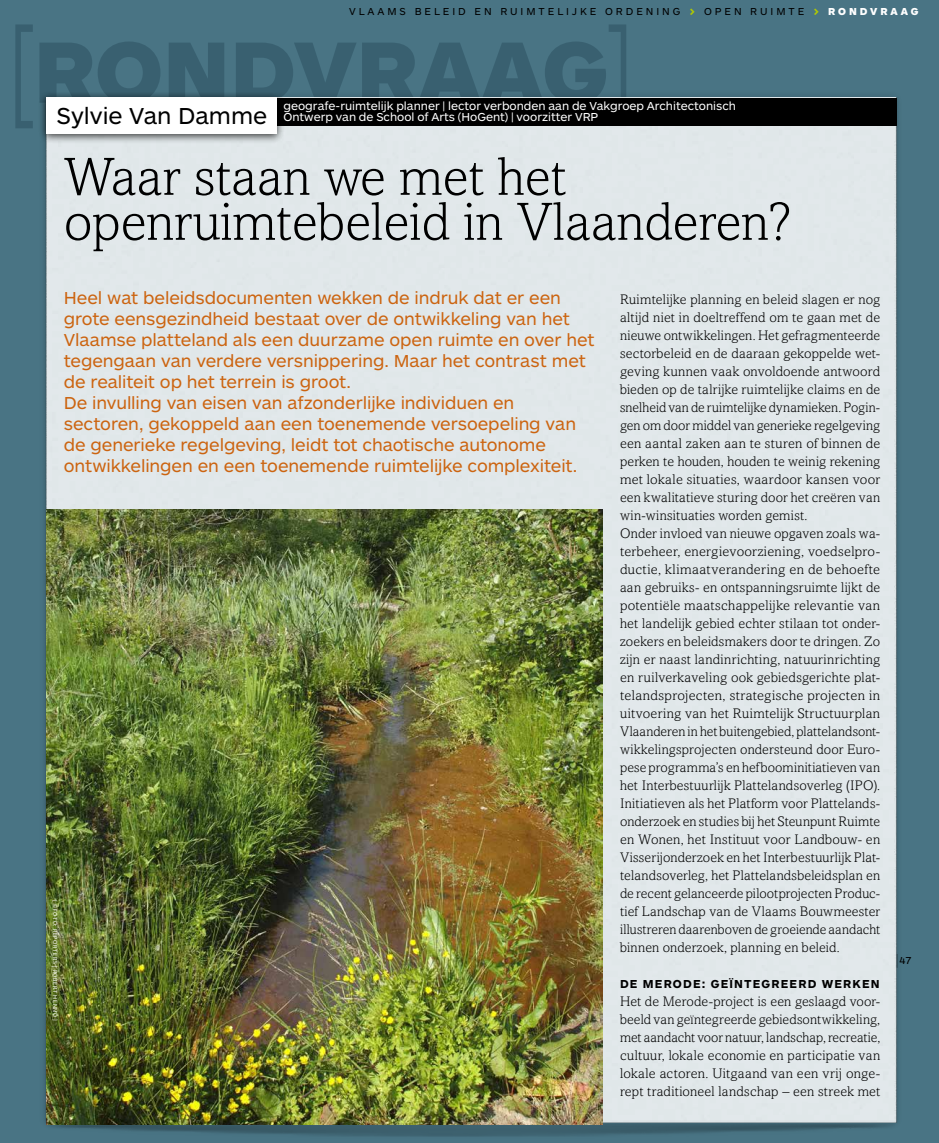
<style>
.page{position:relative;width:939px;height:1143px;background:#497484}
.page>*{position:absolute;margin:0;border:0;box-sizing:border-box;transform-origin:0 0}
.t1{font:300 54px/45px "Amasis MT Std";color:#000}
.t2{font:18px/21px "ARS Maquette";letter-spacing:-.005em;color:#cc6410}
.t3{font:300 13.95px/18px "Amasis MT Std";letter-spacing:.015em;color:#000}
.t4{font:12px/11.2px "ARS Maquette";color:#fff}
.t5{font:700 12px "ARS Maquette";letter-spacing:.1em;color:#000}
.t6{font:10.5px "ARS Maquette";letter-spacing:.28em;color:#000}
.t7{font:6px "Myriad Pro";letter-spacing:.12em;color:#fff}
.s1{font-weight:900;color:#b1ca00}
.s2{font-weight:900;color:#fff}
.s3{font-size:24px;color:#000}
.s4{font-weight:300;font-size:16.8px}
</style>
<div class="page">
<div style="left:44px;top:98px;width:854px;height:1039px;background:#e0e7e9"></div>
<img style="left:47px;top:509px;width:555px;height:616px">
<div style="left:47px;top:98px;width:850px;height:27px;background:#000"></div>
<div style="left:39px;top:92px;width:246px;height:52px;background:#000;opacity:.75"></div>
<div style="left:47px;top:98px;width:230px;height:36px;background:#fff"></div>
<p class="t6" style="left:349px;top:5px;width:571px">VLAAMS BELEID EN RUIMTELIJKE ORDENING <span class="s1">&gt;</span> OPEN RUIMTE <span class="s1">&gt;</span> <span class="s2">RONDVRAAG</span></p>
<p class="t4" style="left:57px;top:99px;width:681px;text-indent:227px">geografe-ruimtelijk planner | lector verbonden aan de Vakgroep Architectonisch<br><span class="s3">Sylvie Van Damme</span> Ontwerp van de School of Arts (HoGent) | voorzitter VRP</p>
<h1 class="t1" style="left:64px;top:154px;width:728px">Waar staan we met het openruimtebeleid in Vlaanderen?</h1>
<p class="t2" style="left:64px;top:286px;width:532px">Heel wat beleidsdocumenten wekken de indruk dat er een grote eensgezindheid bestaat over de ontwikkeling van het Vlaamse platteland als een duurzame open ruimte en over het tegengaan van verdere versnippering. Maar het contrast met de realiteit op het terrein is groot.<br>De invulling van eisen van afzonderlijke individuen en sectoren, gekoppeld aan een toenemende versoepeling van de generieke regelgeving, leidt tot chaotische autonome ontwikkelingen en een toenemende ruimtelijke complexiteit.</p>
<p class="t3" style="left:620px;top:290px;width:262px">Ruimtelijke planning en beleid slagen er nog altijd niet in doeltreffend om te gaan met de nieuwe ontwikkelingen. Het gefragmenteerde sectorbeleid en de daaraan gekoppelde wet&shy;geving kunnen vaak onvoldoende antwoord bieden op de talrijke ruimtelijke claims en de snelheid van de ruimtelijke dynamieken. Pogin&shy;gen om door middel van generieke regelgeving een aantal zaken aan te sturen of binnen de perken te houden, houden te weinig rekening met lokale situaties, waardoor kansen voor een kwalitatieve sturing door het creëren van win-winsituaties worden gemist.<br>Onder invloed van nieuwe opgaven zoals wa&shy;terbeheer, energievoorziening, voedselpro&shy;ductie, klimaatverandering en de behoefte aan gebruiks- en ontspanningsruimte lijkt de potentiële maatschappelijke relevantie van het landelijk gebied echter stilaan tot onder&shy;zoekers en beleidsmakers door te dringen. Zo zijn er naast landinrichting, natuurinrichting en ruilverkaveling ook gebiedsgerichte plat&shy;telandsprojecten, strategische projecten in uitvoering van het Ruimtelijk Structuurplan Vlaanderen in het buitengebied, plattelandsont&shy;wikkelingsprojecten ondersteund door Euro&shy;pese programma’s en hefboominitiatieven van het Interbestuurlijk Plattelandsoverleg (IPO).<br>Initiatieven als het Platform voor Plattelands&shy;onderzoek en studies bij het Steunpunt Ruimte en Wonen, het Instituut voor Landbouw- en Visserijonderzoek en het Interbestuurlijk Plat&shy;telandsoverleg, het Plattelandsbeleidsplan en de recent gelanceerde pilootprojecten Produc&shy;tief Landschap van de Vlaams Bouwmeester illustreren daarenboven de groeiende aandacht binnen onderzoek, planning en beleid.</p>
<p class="t5" style="left:620px;top:976px;width:261px">DE MERODE: GEÏNTEGREERD WERKEN</p>
<p class="t3" style="left:620px;top:992px;width:262px;text-align:justify">Het de Merode-project is een geslaagd voor&shy;beeld van geïntegreerde gebiedsontwikkeling, met aandacht voor natuur, landschap, recreatie, cultuur, lokale economie en participatie van lokale actoren. Uitgaand van een vrij onge&shy;rept traditioneel landschap – een streek met</p>
<p class="t7" style="left:59px;top:900px;width:122px;rotate:90deg">[ ©FOTO: REPORTERS | ROBERT HENNO ]</p>
<p class="t6" style="left:897px;top:954px;width:16px"><span class="s4">|</span> 47</p>
</div>
